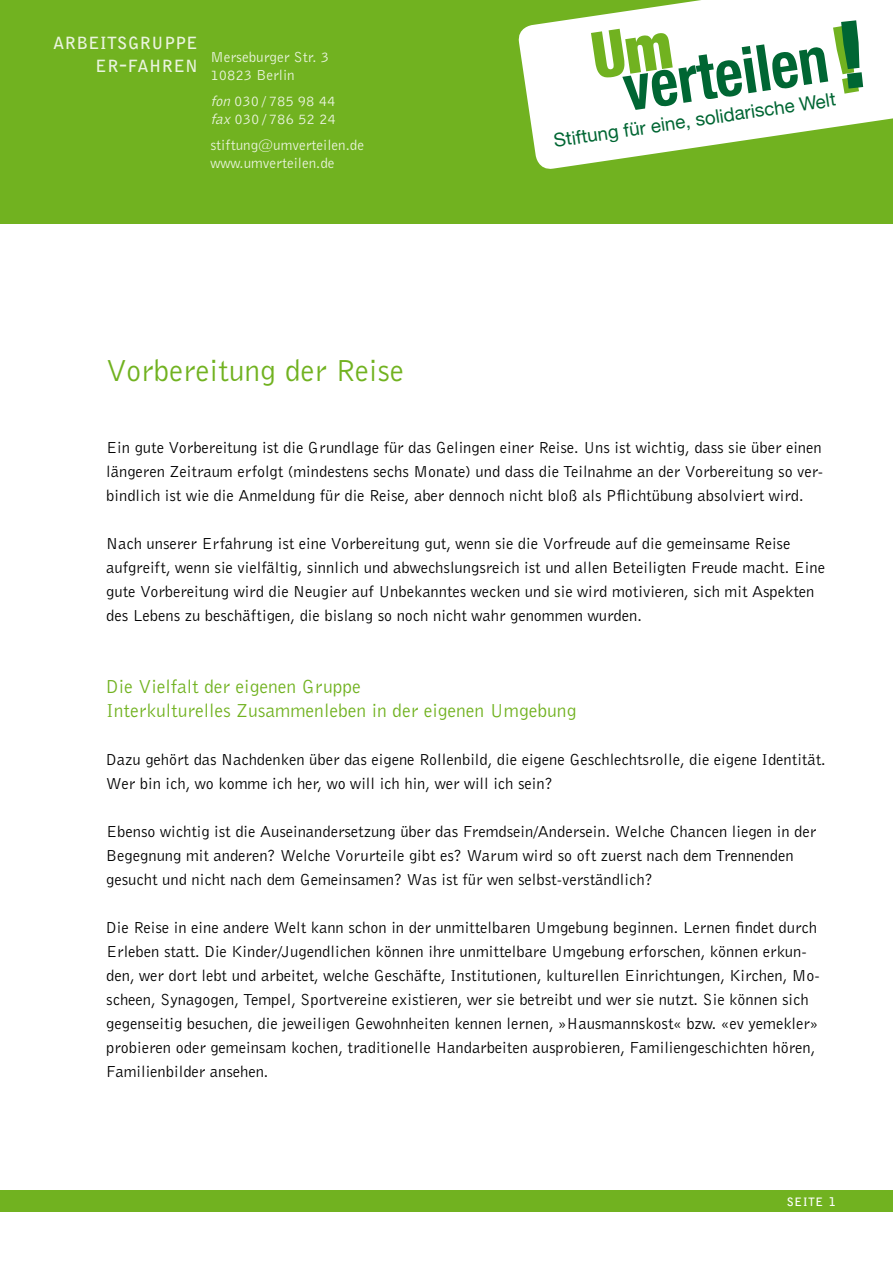
<style>
.page{position:relative;width:893px;height:1263px;background:#fff}
.page>*{position:absolute;margin:0;border:0;box-sizing:border-box;transform-origin:0 0}
.t1{font:700 condensed 64.5px "Helvetica Neue";color:#063;scale:.93 1}
.t2{font:31.5px "Bell Gothic BT";color:#71b220}
.t3{font:19.5px/24px "Bell Gothic BT";color:#71b220}
.t4{font:18.75px "Helvetica Neue";color:#063}
.t5{font:700 16.8px/22.5px "Bell Gothic BT";letter-spacing:.035em;color:#eaf4de;text-align:right}
.t6{font:16.5px/24px "Bell Gothic BT";color:#000}
.t7{font:15px/18px "Bell Gothic BT";color:#eaf4de}
.t8{font:700 11.55px "Bell Gothic BT";letter-spacing:.07em;color:#fff}
.s1{font-size:24px}
.s2{font-style:italic}
.s3{font-size:12px}
</style>
<div class="page">
<div style="left:0;top:1191px;width:893px;height:21px;background:#71b220"></div>
<div style="left:0;top:0;width:893px;height:224px;background:#71b220"></div>
<svg style="left:518px;top:0;width:375px;height:169px;fill:#fff"></svg>
<div style="left:591px;top:29px;width:82px;height:50px;background:#fff"></div>
<div style="left:833px;top:20px;width:30px;height:74px;background:#fff"></div>
<p class="t5" style="left:53px;top:31px;width:146px">ARBEITSGRUPPE<br>ER<span class="s1">-</span>FAHREN</p>
<h1 class="t1" style="left:616px;top:35px;width:223px;rotate:-8deg">verteilen</h1>
<p class="t7" style="left:210px;top:48px;width:120px">Merseburger Str. 3<br>10823 Berlin</p>
<p class="t7" style="left:210px;top:92px;width:127px"><span class="s2">fon</span>030 / 785 98 44 <span class="s2">fax</span>030 / 786 52 24</p>
<p class="t7" style="left:210px;top:135px;width:155px">stiftung@umverteilen.de www.umverteilen.de</p>
<p class="t4" style="left:552px;top:126px;width:286px;rotate:-8deg">Stiftung für eine, solidarische Welt</p>
<h2 class="t2" style="left:106px;top:351px;width:299px">Vorbereitung der Reise</h2>
<p class="t6" style="left:106px;top:435px;width:718px;text-align:justify">Ein gute Vorbereitung ist die Grundlage für das Gelingen einer Reise. Uns ist wichtig, dass sie über einen längeren Zeitraum erfolgt (mindestens sechs Monate) und dass die Teilnahme an der Vorbereitung so ver&shy;bindlich ist wie die Anmeldung für die Reise, aber dennoch nicht bloß als Pflichtübung absolviert wird.</p>
<p class="t6" style="left:106px;top:531px;width:720px">Nach unserer Erfahrung ist eine Vorbereitung gut, wenn sie die Vorfreude auf die gemeinsame Reise aufgreift, wenn sie vielfältig, sinnlich und abwechslungsreich ist und allen Beteiligten Freude macht. Eine gute Vorbereitung wird die Neugier auf Unbekanntes wecken und sie wird motivieren, sich mit Aspekten des Lebens zu beschäftigen, die bislang so noch nicht wahr genommen wurden.</p>
<p class="t3" style="left:106px;top:674px;width:472px">Die Vielfalt der eigenen Gruppe<br>Interkulturelles Zusammenleben in der eigenen Umgebung</p>
<p class="t6" style="left:106px;top:747px;width:721px">Dazu gehört das Nachdenken über das eigene Rollenbild, die eigene Geschlechtsrolle, die eigene Identität.<br>Wer bin ich, wo komme ich her, wo will ich hin, wer will ich sein?</p>
<p class="t6" style="left:106px;top:819px;width:711px">Ebenso wichtig ist die Auseinandersetzung über das Fremdsein/Andersein. Welche Chancen liegen in der<br>Begegnung mit anderen? Welche Vorurteile gibt es? Warum wird so oft zuerst nach dem Trennenden gesucht und nicht nach dem Gemeinsamen? Was ist für wen selbst-verständlich?</p>
<p class="t6" style="left:106px;top:915px;width:715px">Die Reise in eine andere Welt kann schon in der unmittelbaren Umgebung beginnen. Lernen findet durch Erleben statt. Die Kinder/Jugendlichen können ihre unmittelbare Umgebung erforschen, können erkun&shy;den, wer dort lebt und arbeitet, welche Geschäfte, Institutionen, kulturellen Einrichtungen, Kirchen, Mo&shy;scheen, Synagogen, Tempel, Sportvereine existieren, wer sie betreibt und wer sie nutzt. Sie können sich gegenseitig besuchen, die jeweiligen Gewohnheiten kennen lernen, »Hausmannskost« bzw. «ev yemekler» probieren oder gemeinsam kochen, traditionelle Handarbeiten ausprobieren, Familiengeschichten hören, Familienbilder ansehen.</p>
<p class="t8" style="left:787px;top:1194px;width:50px">SEITE <span class="s3">1</span></p>
</div>
